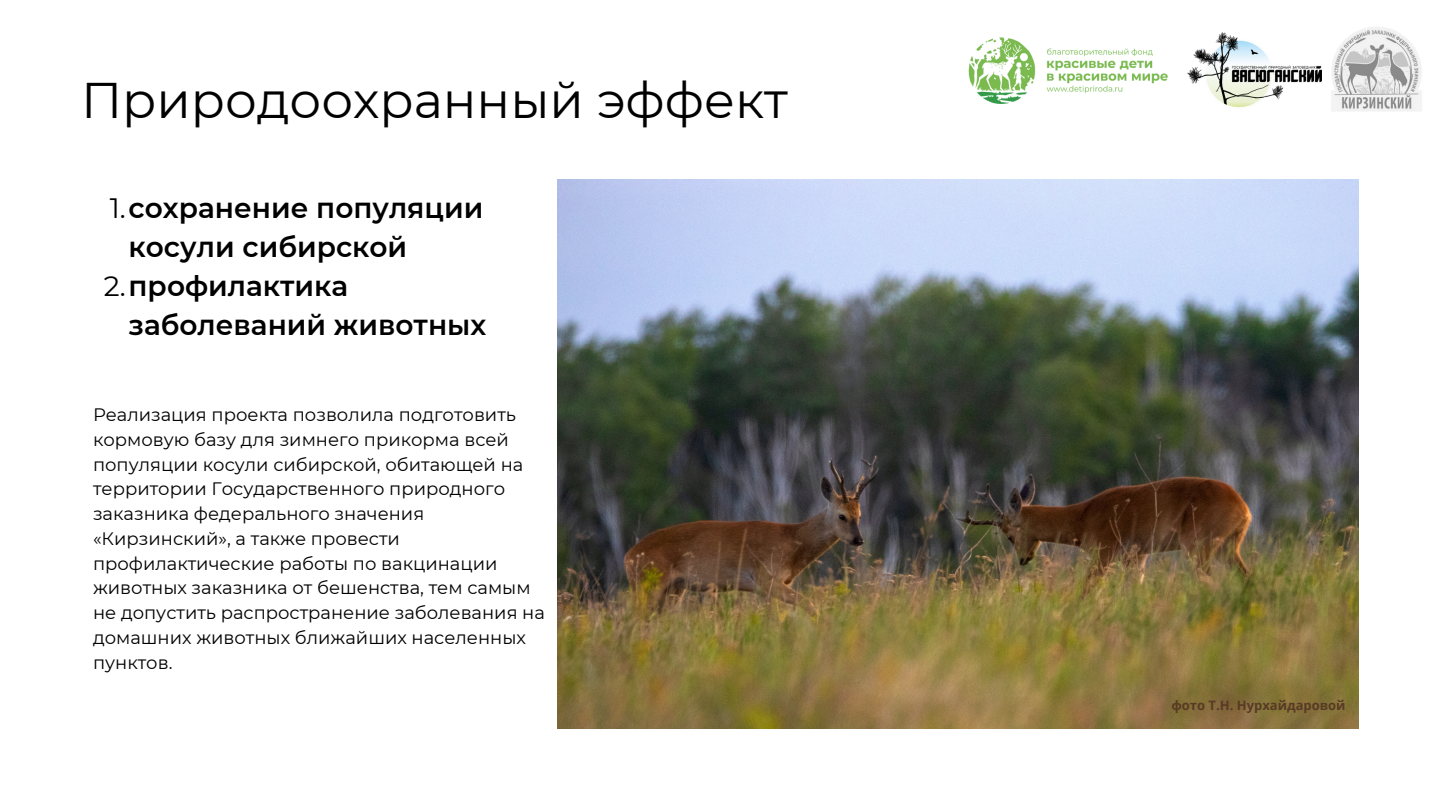
<style>
.page{position:relative;width:1440px;height:810px;background:#fff}
.page>*{position:absolute;margin:0;border:0;box-sizing:border-box;transform-origin:0 0}
.t1{font:50px "Montserrat";color:#000}
.t2{font:600 28px/39px "Montserrat";color:#000}
.t3{font:18px/24.8px "Montserrat";color:#000}
.t4{font:700 13px "Open Sans";color:#583a25}
.s1{font-weight:400}
</style>
<div class="page">
<img style="left:557px;top:180px;width:802px;height:549px">
<img style="left:1188px;top:33px;width:133px;height:75px">
<img style="left:968px;top:37px;width:220px;height:67px">
<img style="left:1331px;top:27px;width:91px;height:84px">
<p class="t1" style="left:81px;top:70px;width:708px">Природоохранный эффект</p>
<p class="t2" style="left:129px;top:189px;width:356px;text-indent:-19px"><span class="s1">1.</span>сохранение популяции косули сибирской</p>
<p class="t2" style="left:129px;top:267px;width:359px;text-indent:-25px"><span class="s1">2.</span>профилактика заболеваний животных</p>
<p class="t3" style="left:93px;top:402px;width:453px">Реализация проекта позволила подготовить кормовую базу для зимнего прикорма всей популяции косули сибирской, обитающей на территории Государственного природного заказника федерального значения «Кирзинский», а также провести профилактические работы по вакцинации животных заказника от бешенства, тем самым не допустить распространение заболевания на домашних животных ближайших населенных пунктов.</p>
<p class="t4" style="left:1171px;top:696px;width:176px">фото Т.Н. Нурхайдаровой</p>
</div>
